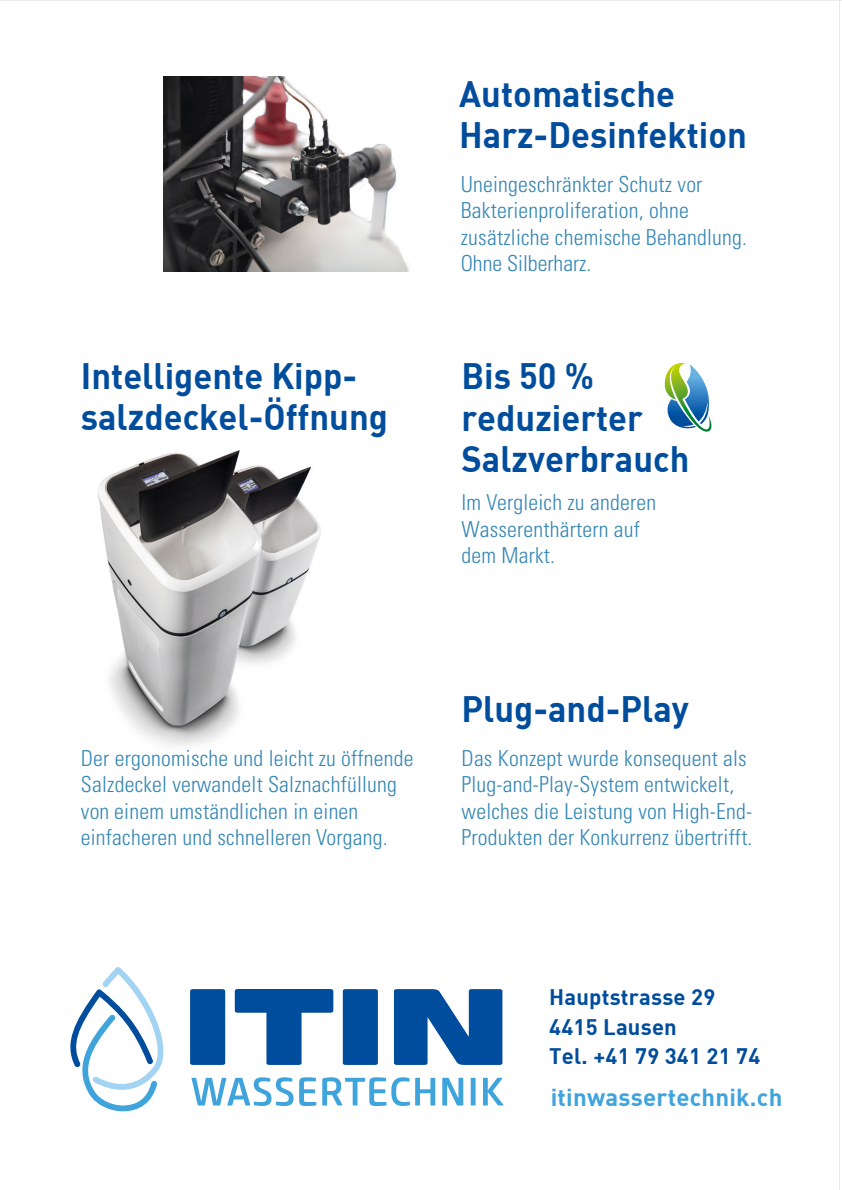
<style>
.page{position:relative;width:842px;height:1190px;background:#fff}
.page>*{position:absolute;margin:0;border:0;box-sizing:border-box;transform-origin:0 0}
.t1{font:36px/41.4px "DIN Bold";color:#004d9d;scale:.96 1}
.t2{font:24px "DIN Bold";letter-spacing:.01em;color:#3fa3dc}
.t3{font:300 condensed 22px/26.4px "Univers";letter-spacing:.01em;color:#3587b4}
.t4{font:22px/29.6px "DIN Bold";letter-spacing:.01em;color:#004d9d}
</style>
<div class="page">
<svg style="left:839px;top:0;width:3px;height:1189px"></svg>
<img style="left:98px;top:450px;width:223px;height:297px">
<svg style="left:70px;top:967px;width:94px;height:143px"></svg>
<div style="left:190px;top:989px;width:35px;height:75px;background:#004d9d"></div>
<svg style="left:235px;top:989px;width:98px;height:75px"></svg>
<div style="left:343px;top:989px;width:35px;height:75px;background:#004d9d"></div>
<svg style="left:394px;top:989px;width:108px;height:75px"></svg>
<svg style="left:191px;top:1077px;width:125px;height:28px"></svg>
<svg style="left:322px;top:1077px;width:113px;height:28px"></svg>
<svg style="left:442px;top:1077px;width:21px;height:28px"></svg>
<div style="left:471px;top:1077px;width:5px;height:28px;background:#3fa3dc"></div>
<svg style="left:483px;top:1077px;width:21px;height:28px"></svg>
<svg style="left:664px;top:363px;width:48px;height:69px"></svg>
<img style="left:163px;top:77px;width:246px;height:194px">
<h1 class="t1" style="left:81px;top:353px;width:321px">Intelligente Kipp&shy;salzdeckel-Öffnung</h1>
<h1 class="t1" style="left:459px;top:72px;width:301px">Automatische<br>Harz-Desinfektion</h1>
<p class="t3" style="left:461px;top:171px;width:288px">Uneingeschränkter Schutz vor<br>Bakterienproliferation, ohne zusätzliche chemische Behandlung.<br>Ohne Silberharz.</p>
<h1 class="t1" style="left:462px;top:354px;width:239px">Bis 50 % reduzierter<br>Salzverbrauch</h1>
<p class="t3" style="left:462px;top:489px;width:196px">Im Vergleich zu anderen<br>Wasserenthärtern auf dem Markt.</p>
<p class="t3" style="left:81px;top:744px;width:334px">Der ergonomische und leicht zu öffnende Salzdeckel verwandelt Salznachfüllung von einem umständlichen in einen einfacheren und schnelleren Vorgang.</p>
<h1 class="t1" style="left:462px;top:686px;width:238px">Plug-and-Play</h1>
<p class="t3" style="left:462px;top:744px;width:292px">Das Konzept wurde konsequent als Plug-and-Play-System entwickelt, welches die Leistung von High-End-Produkten der Konkurrenz übertrifft.</p>
<p class="t4" style="left:549px;top:980px;width:213px">Hauptstrasse 29<br>4415 Lausen<br>Tel. +41 79 341 21 74</p>
<p class="t2" style="left:551px;top:1080px;width:233px">itinwassertechnik.ch</p>
</div>
